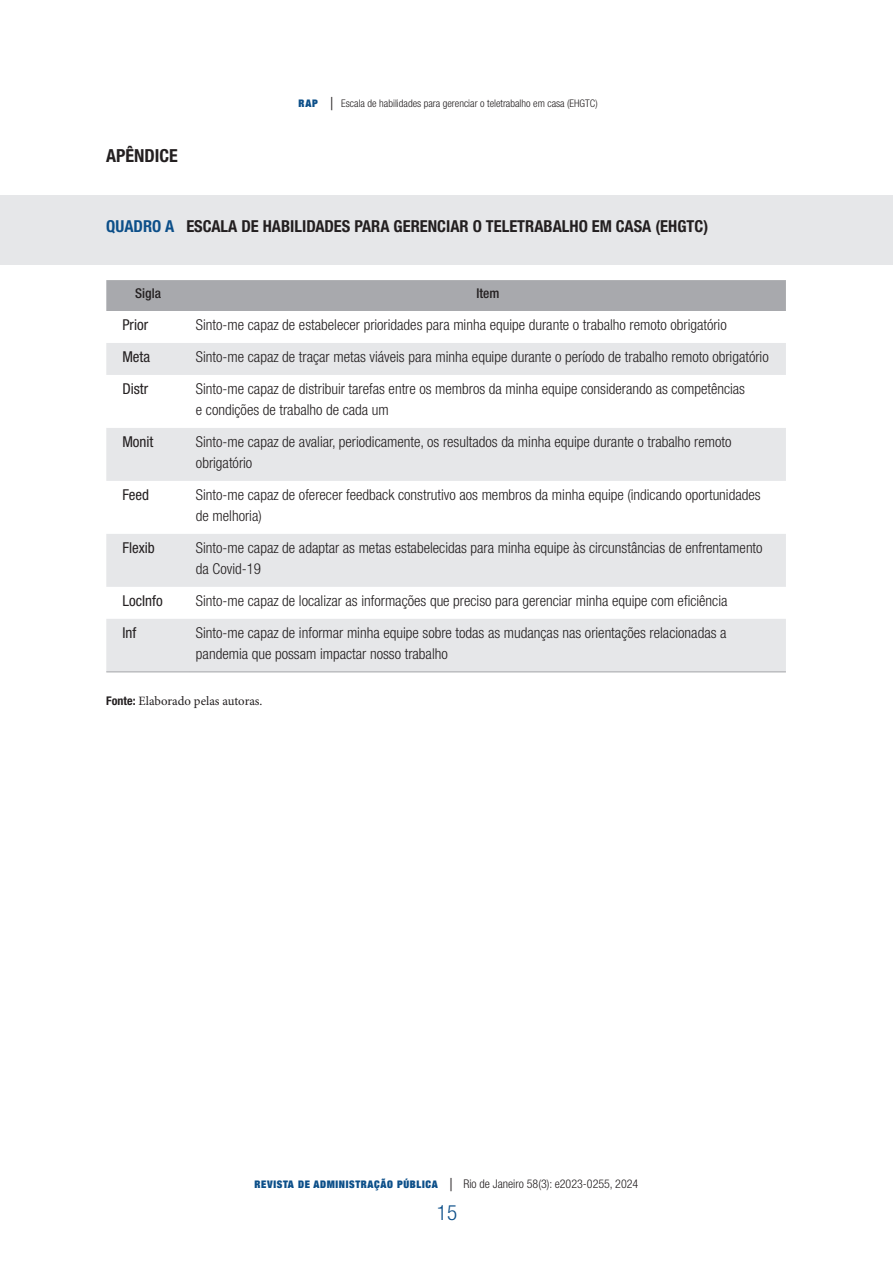
<style>
.page{position:relative;width:893px;height:1263px;background:#fff}
.page>*{position:absolute;margin:0;border:0;box-sizing:border-box;transform-origin:0 0}
.t1{font:300 condensed 21px "Helvetica Neue LT Std";color:#0c4f89}
.t2{font:700 condensed 18px "Helvetica Neue LT Std";color:#231f20}
.t3{font:700 condensed 16.5px "Helvetica Neue LT Std";color:#231f20}
.t4{font:700 condensed 16.5px "Helvetica Neue LT Std";color:#0c4f89}
.t5{font:300 condensed 15px/21px "Helvetica Neue LT Std";color:#231f20}
.t6{font:condensed 15px "Helvetica Neue LT Std";color:#231f20}
.t7{font:500 condensed 13.5px "Helvetica Neue LT Std";color:#231f20}
.t8{font:12.75px "Minion Pro";color:#231f20}
.t9{font:300 condensed 12px "Helvetica Neue LT Std";color:#231f20}
.t10{font:300 condensed 10.5px "Helvetica Neue LT Std";color:#231f20}
.s1{font-family:"Helvetica Neue";font-weight:900;font-stretch:expanded;color:#0c4f89}
.s2{font-size:18px}
.s3{color:#0c4f89}
.s4{font-family:"Helvetica Neue LT Std";font-weight:700;font-stretch:condensed;font-size:12px}
.s5{font-family:"Helvetica Neue";font-weight:900;font-stretch:expanded;font-size:10.5px;color:#0c4f89}
</style>
<div class="page">
<div style="left:0;top:195px;width:892px;height:69px;background:#e6e7e9"></div>
<div style="left:106px;top:280px;width:680px;height:31px;background:#a8a9ad"></div>
<svg style="left:106px;top:343px;width:680px;height:328px;fill:#e6e7e9"></svg>
<hr style="left:106px;top:671px;width:84px;height:1px;background:#bcbdc0">
<hr style="left:190px;top:671px;width:596px;height:1px;background:#bcbdc0">
<p class="t2" style="left:106px;top:144px;width:38px">APÊNDICE</p>
<p class="t10" style="left:299px;top:98px;width:301px"><span class="s1">RAP</span> <span class="s2">|</span> Escala de habilidades para gerenciar o teletrabalho em casa (EHGTC)</p>
<p class="t4" style="left:106px;top:216px;width:20px">QUADRO</p>
<p class="t3" style="left:165px;top:216px;width:39px"><span class="s3">A</span> ESCALA</p>
<p class="t3" style="left:241px;top:216px;width:40px">DE HABILIDADES</p>
<p class="t3" style="left:354px;top:216px;width:10px">PARA</p>
<p class="t3" style="left:394px;top:216px;width:19px">GERENCIAR</p>
<p class="t3" style="left:473px;top:216px;width:31px">O TELETRABALHO</p>
<p class="t3" style="left:592px;top:216px;width:43px">EM CASA</p>
<p class="t3" style="left:655px;top:216px;width:54px">(EHGTC)</p>
<p class="t7" style="left:135px;top:285px;width:27px">Sigla</p>
<p class="t7" style="left:476px;top:285px;width:24px">Item</p>
<p class="t6" style="left:122px;top:316px;width:27px">Prior</p>
<p class="t5" style="left:196px;top:314px;width:532px">Sinto-me capaz de estabelecer prioridades para minha equipe durante o trabalho remoto obrigatório</p>
<p class="t6" style="left:122px;top:348px;width:29px">Meta</p>
<p class="t5" style="left:196px;top:346px;width:574px">Sinto-me capaz de traçar metas viáveis para minha equipe durante o período de trabalho remoto obrigatório</p>
<p class="t6" style="left:122px;top:380px;width:27px">Distr</p>
<p class="t5" style="left:196px;top:378px;width:551px">Sinto-me capaz de distribuir tarefas entre os membros da minha equipe considerando as competências e condições de trabalho de cada um</p>
<p class="t6" style="left:122px;top:433px;width:33px">Monit</p>
<p class="t5" style="left:196px;top:431px;width:537px">Sinto-me capaz de avaliar, periodicamente, os resultados da minha equipe durante o trabalho remoto obrigatório</p>
<p class="t6" style="left:122px;top:486px;width:28px">Feed</p>
<p class="t5" style="left:196px;top:484px;width:566px">Sinto-me capaz de oferecer feedback construtivo aos membros da minha equipe (indicando oportunidades de melhoria)</p>
<p class="t6" style="left:122px;top:539px;width:34px">Flexib</p>
<p class="t5" style="left:196px;top:537px;width:568px">Sinto-me capaz de adaptar as metas estabelecidas para minha equipe às circunstâncias de enfrentamento da Covid-19</p>
<p class="t6" style="left:122px;top:592px;width:42px">LocInfo</p>
<p class="t5" style="left:196px;top:590px;width:533px">Sinto-me capaz de localizar as informações que preciso para gerenciar minha equipe com eficiência</p>
<p class="t6" style="left:122px;top:624px;width:15px">Inf</p>
<p class="t5" style="left:196px;top:622px;width:532px">Sinto-me capaz de informar minha equipe sobre todas as mudanças nas orientações relacionadas a pandemia que possam impactar nosso trabalho</p>
<p class="t8" style="left:106px;top:692px;width:158px"><span class="s4">FONTE:</span> Elaborado pelas autoras.</p>
<p class="t9" style="left:255px;top:1176px;width:385px"><span class="s5">REVISTA DE ADMINISTRAÇÃO PÚBLICA</span> <span class="s2">|</span> Rio de Janeiro 58(3): e2023-0255, 2024</p>
<h1 class="t1" style="left:437px;top:1200px;width:22px">15</h1>
</div>
